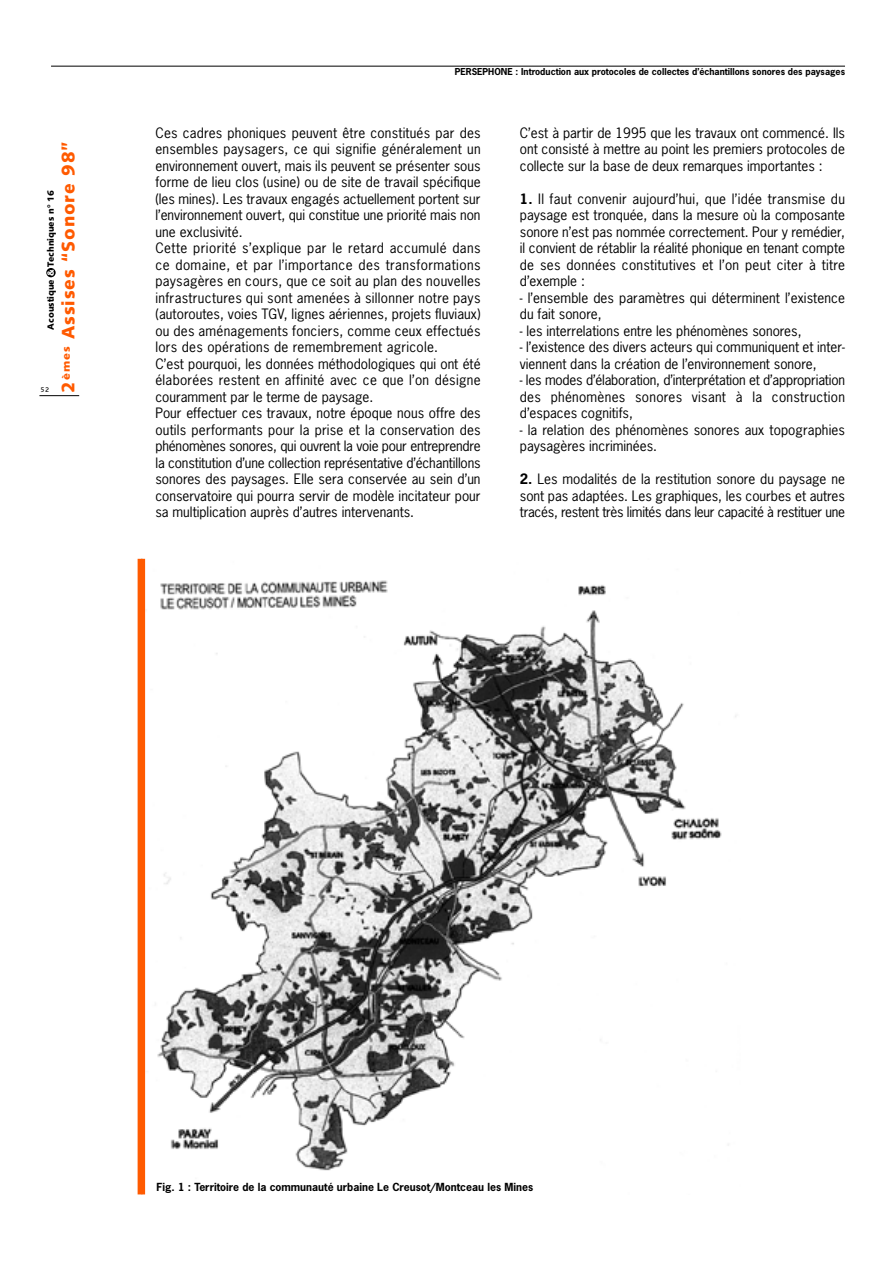
<style>
.page{position:relative;width:893px;height:1263px;background:#fff}
.page>*{position:absolute;margin:0;border:0;box-sizing:border-box;transform-origin:0 0}
.t1{font:900 18px "Syntax";letter-spacing:.05em;color:#ff5a00}
.t2{font:13.5px/16.5px "News Gothic";color:#000}
.t3{font:700 10.5px "News Gothic";color:#000}
.t4{font:700 9px "News Gothic";color:#000}
.t5{font:900 9px "Syntax";color:#000}
.t6{font:6.3px "OCRB";color:#000;scale:1.08 1}
.s1{color:#fff}
.s2{font-weight:700}
</style>
<div class="page">
<hr style="left:51px;top:66px;width:794px;height:1px;background:#000">
<hr style="left:39px;top:395px;width:40px;height:1px;background:#000">
<div style="left:46px;top:268px;width:10px;height:9px;background:#000;border-radius:50%"></div>
<img style="left:145px;top:559px;width:591px;height:635px">
<div style="left:138px;top:559px;width:7px;height:635px;background:#ff5a00"></div>
<h1 class="t1" style="left:61px;top:393px;width:253px;rotate:-90deg">2<sup>èmes</sup> Assises “Sonore 98”</h1>
<p class="t5" style="left:47px;top:330px;width:141px;rotate:-90deg">Acoustique <span class="s1">&amp;</span> Techniques n° 16</p>
<p class="t6" style="left:40px;top:387px;width:10px">52</p>
<p class="t4" style="left:454px;top:68px;width:392px">PERSEPHONE : Introduction aux protocoles de collectes d’échantillons sonores des paysages</p>
<p class="t2" style="left:155px;top:126px;width:327px">Ces cadres phoniques peuvent être constitués par des ensembles paysagers, ce qui signifie généralement un environnement ouvert, mais ils peuvent se présenter sous forme de lieu clos (usine) ou de site de travail spécifique (les mines). Les travaux engagés actuellement portent sur l’environnement ouvert, qui constitue une priorité mais non une exclusivité.<br>Cette priorité s’explique par le retard accumulé dans ce domaine, et par l’importance des transformations paysagères en cours, que ce soit au plan des nouvelles infrastructures qui sont amenées à sillonner notre pays (autoroutes, voies TGV, lignes aériennes, projets fluviaux) ou des aménagements fonciers, comme ceux effectués lors des opérations de remembrement agricole.<br>C’est pourquoi, les données méthodologiques qui ont été élaborées restent en affinité avec ce que l’on désigne couramment par le terme de paysage.<br>Pour effectuer ces travaux, notre époque nous offre des outils performants pour la prise et la conservation des phénomènes sonores, qui ouvrent la voie pour entreprendre la constitution d’une collection représentative d’échantillons sonores des paysages. Elle sera conservée au sein d’un conservatoire qui pourra servir de modèle incitateur pour sa multiplication auprès d’autres intervenants.</p>
<p class="t2" style="left:520px;top:126px;width:326px;text-align:justify">C’est à partir de 1995 que les travaux ont commencé. Ils ont consisté à mettre au point les premiers protocoles de collecte sur la base de deux remarques importantes :</p>
<p class="t2" style="left:520px;top:192px;width:327px;text-align:justify"><span class="s2">1.</span> Il faut convenir aujourd’hui, que l’idée transmise du paysage est tronquée, dans la mesure où la composante sonore n’est pas nommée correctement. Pour y remédier, il convient de rétablir la réalité phonique en tenant compte de ses données constitutives et l’on peut citer à titre d’exemple :</p>
<p class="t2" style="left:520px;top:291px;width:326px">- l’ensemble des paramètres qui déterminent l’existence du fait sonore,</p>
<p class="t2" style="left:520px;top:324px;width:283px">- les interrelations entre les phénomènes sonores,</p>
<p class="t2" style="left:520px;top:340px;width:326px">- l’existence des divers acteurs qui communiquent et inter&shy;viennent dans la création de l’environnement sonore,</p>
<p class="t2" style="left:520px;top:373px;width:326px;text-align:justify">- les modes d’élaboration, d’interprétation et d’appropriation des phénomènes sonores visant à la construction d’espaces cognitifs,</p>
<p class="t2" style="left:520px;top:423px;width:326px">- la relation des phénomènes sonores aux topographies paysagères incriminées.</p>
<p class="t2" style="left:520px;top:472px;width:326px;text-align:justify"><span class="s2">2.</span> Les modalités de la restitution sonore du paysage ne sont pas adaptées. Les graphiques, les courbes et autres tracés, restent très limités dans leur capacité à restituer une</p>
<p class="t3" style="left:157px;top:1182px;width:378px">Fig. 1 : Territoire de la communauté urbaine Le Creusot/Montceau les Mines</p>
</div>
